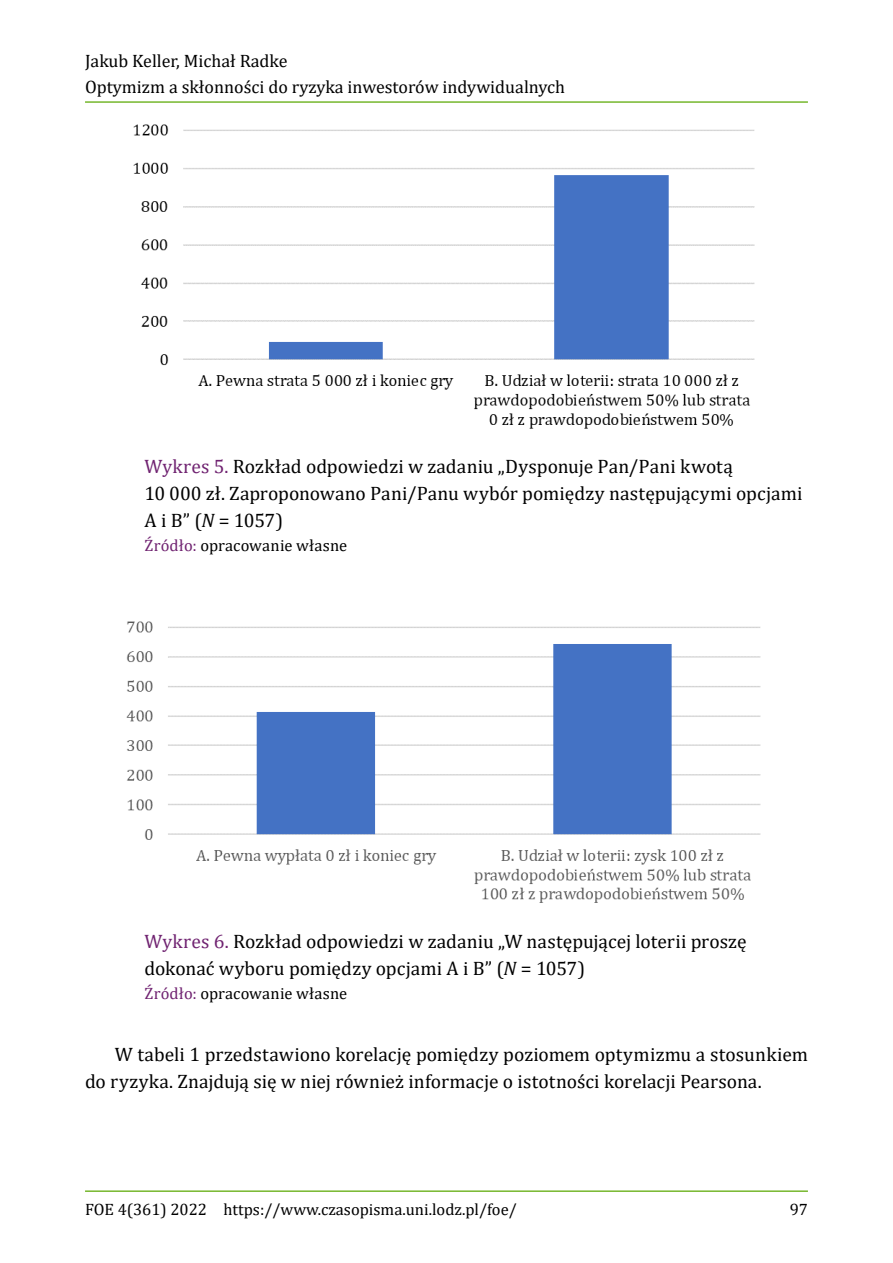
<style>
.page{position:relative;width:893px;height:1263px;background:#fff}
.page>*{position:absolute;margin:0;border:0;box-sizing:border-box;transform-origin:0 0}
.Rysunek_H{font:19.5px/27px "Cambria";color:#000}
.txt{font:19.5px/27px "Cambria";letter-spacing:.005em;color:#000}
.t1{font:18px/25.8px "Cambria";color:#000}
.Source{font:16.5px "Cambria";color:#000}
.s1{color:#702371}
.s2{font-style:italic}
</style>
<div class="page">
<hr style="left:85px;top:101px;width:723px;height:2px;background:#76b72d">
<hr style="left:85px;top:1190px;width:723px;height:2px;background:#76b72d">
<img style="left:133px;top:124px;width:622px;height:305px">
<img style="left:126px;top:621px;width:635px;height:282px">
<p class="t1" style="left:85px;top:48px;width:482px">Jakub Keller, Michał Radke<br>Optymizm a skłonności do ryzyka inwestorów indywidualnych</p>
<p class="Rysunek_H" style="left:145px;top:452px;width:660px"><span class="s1">Wykres 5.</span> Rozkład odpowiedzi w zadaniu „Dysponuje Pan/Pani kwotą<br>10 000 zł. Zaproponowano Pani/Panu wybór pomiędzy następującymi opcjami<br>A i B” (<span class="s2">N</span> = 1057)</p>
<p class="Source" style="left:145px;top:535px;width:204px"><span class="s1">Źródło:</span> opracowanie własne</p>
<p class="Rysunek_H" style="left:145px;top:927px;width:604px"><span class="s1">Wykres 6.</span> Rozkład odpowiedzi w zadaniu „W następującej loterii proszę dokonać wyboru pomiędzy opcjami A i B” (<span class="s2">N</span> = 1057)</p>
<p class="Source" style="left:145px;top:983px;width:204px"><span class="s1">Źródło:</span> opracowanie własne</p>
<p class="txt" style="left:85px;top:1041px;width:724px;text-indent:30px">W tabeli 1 przedstawiono korelację pomiędzy poziomem optymizmu a stosunkiem do ryzyka. Znajdują się w niej również informacje o istotności korelacji Pearsona.</p>
<p class="Source" style="left:85px;top:1199px;width:433px">FOE 4(361) 2022 https://www.czasopisma.uni.lodz.pl/foe/</p>
<p class="Source" style="left:790px;top:1199px;width:20px">97</p>
</div>
